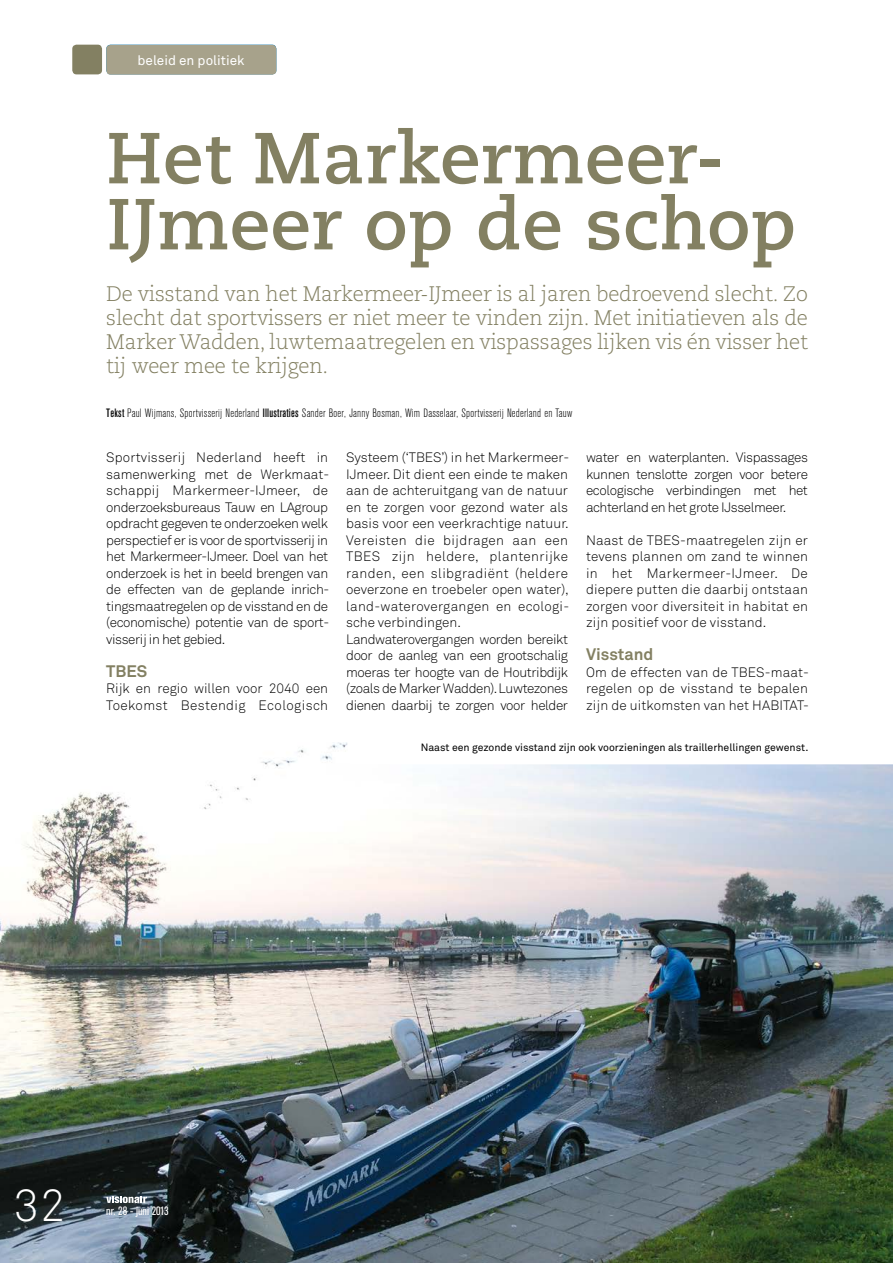
<style>
.page{position:relative;width:893px;height:1263px;background:#fff}
.page>*{position:absolute;margin:0;border:0;box-sizing:border-box;transform-origin:0 0}
.t1{font:700 72px/66px "Caecilia";letter-spacing:.01em;color:#838062}
.t2{font:300 45px "Akkurat";color:#fff}
.t3{font:21px/24px "Caecilia Light Os F";letter-spacing:-.01em;color:#838062;text-align:justify}
.t4{font:700 16.5px "Akkurat";color:#838062}
.t5{font:300 13.5px/16.5px "Akkurat";color:#000;text-align:justify}
.t6{font:300 13.5px/16.5px "Akkurat";letter-spacing:.02em;color:#000}
.t7{font:13.5px "Akkurat";color:#fff}
.t8{font:300 12px "Akzidenz Grotesk Condensed BQ";letter-spacing:.02em;color:#000}
.t9{font:12px "Akzidenz Grotesk Condensed BQ";color:#fff}
.t10{font:10.5px "Akkurat";color:#000}
.s1{font-weight:500}
</style>
<div class="page">
<div style="left:106px;top:45px;width:170px;height:30px;background:#a7a28b;border-radius:4px"></div>
<div style="left:72px;top:45px;width:30px;height:29px;background:#838062;border-radius:4px"></div>
<img style="left:0;top:742px;width:893px;height:521px">
<svg style="left:106px;top:1197px;width:41px;height:6px"></svg>
<svg style="left:347px;top:742px;width:546px;height:22px"></svg>
<p class="t7" style="left:138px;top:52px;width:108px">beleid en politiek</p>
<h1 class="t1" style="left:106px;top:126px;width:691px">Het Markermeer-<br>IJmeer op de schop</h1>
<p class="t3" style="left:106px;top:282px;width:703px">De visstand van het Markermeer-IJmeer is al jaren bedroevend slecht. Zo slecht dat sportvissers er niet meer te vinden zijn. Met initiatieven als de Marker Wadden, luwtemaatregelen en vispassages lijken vis én visser het tij weer mee te krijgen.</p>
<p class="t8" style="left:106px;top:407px;width:467px"><span class="s1">Tekst</span> Paul Wijmans, Sportvisserij Nederland <span class="s1">Illustraties</span> Sander Boer, Janny Bosman, Wim Dasselaar, Sportvisserij Nederland en Tauw</p>
<p class="t5" style="left:106px;top:449px;width:225px">Sportvisserij Nederland heeft in samenwerking met de Werkmaat&shy;schappij Markermeer-IJmeer, de onderzoeksbureaus Tauw en LAgroup opdracht gegeven te onderzoeken welk perspectief er is voor de sportvisserij in het Markermeer-IJmeer. Doel van het onderzoek is het in beeld brengen van de effecten van de geplande inrich&shy;tingsmaatregelen op de visstand en de (economische) potentie van de sport&shy;visserij in het gebied.</p>
<p class="t4" style="left:106px;top:660px;width:42px">TBES</p>
<p class="t6" style="left:106px;top:680px;width:223px">Rijk en regio willen voor 2040 een<br>Toekomst Bestendig Ecologisch</p>
<p class="t5" style="left:346px;top:449px;width:225px;text-align:left">Systeem (‘TBES’) in het Markermeer-IJmeer. Dit dient een einde te maken aan de achteruitgang van de natuur en te zorgen voor gezond water als basis voor een veerkrachtige natuur.<br>Vereisten die bijdragen aan een TBES zijn heldere, plantenrijke randen, een slibgradiënt (heldere oeverzone en troebeler open water), land-waterovergangen en ecologi&shy;sche verbindingen.<br>Landwaterovergangen worden bereikt door de aanleg van een grootschalig moeras ter hoogte van de Houtribdijk (zoals de Marker Wadden). Luwtezones dienen daarbij te zorgen voor helder</p>
<p class="t5" style="left:586px;top:449px;width:223px">water en waterplanten. Vispassages kunnen tenslotte zorgen voor betere ecologische verbindingen met het achterland en het grote IJsselmeer.</p>
<p class="t5" style="left:586px;top:532px;width:223px">Naast de TBES-maatregelen zijn er tevens plannen om zand te winnen in het Markermeer-IJmeer. De diepere putten die daarbij ontstaan zorgen voor diversiteit in habitat en zijn positief voor de visstand.</p>
<p class="t4" style="left:586px;top:644px;width:69px">Visstand</p>
<p class="t5" style="left:586px;top:664px;width:224px">Om de effecten van de TBES-maat&shy;regelen op de visstand te bepalen zijn de uitkomsten van het HABITAT-</p>
<p class="t10" style="left:421px;top:741px;width:389px">Naast een gezonde visstand zijn ook voorzieningen als traillerhellingen gewenst.</p>
<h2 class="t2" style="left:14px;top:1179px;width:53px">32</h2>
<p class="t9" style="left:106px;top:1204px;width:64px">nr. 28 - juni 2013</p>
</div>
